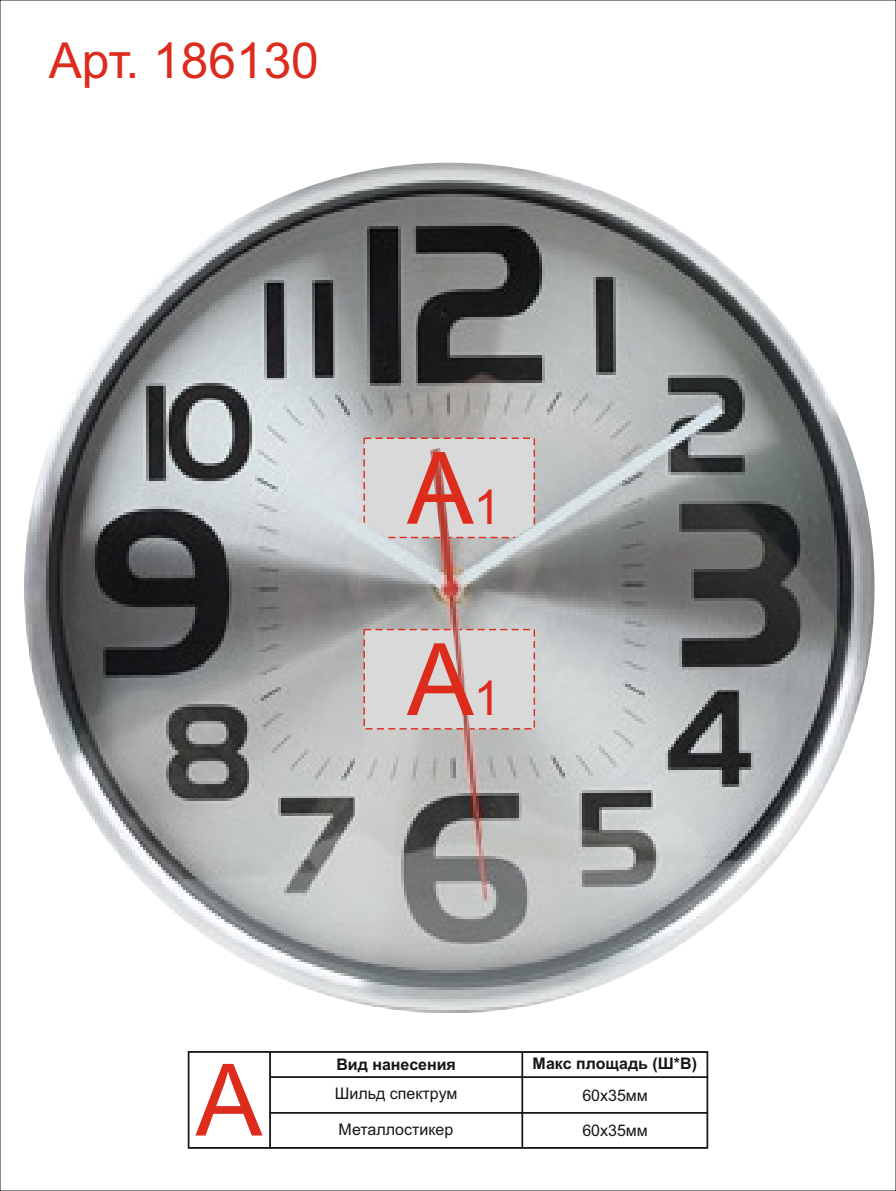
<style>
.page{position:relative;width:896px;height:1191px;background:#fff}
.page>*{position:absolute;margin:0;border:0;box-sizing:border-box;transform-origin:0 0}
.t1{font:100px/191.3px "Arial";color:#dd2b1c}
.t2{font:49.6px "Arial";color:#dd2b1c}
.t3{font:16px "Arial";color:#151616}
.t4{font:700 16px "Arial";color:#151616}
.s1{font-size:48px}
</style>
<div class="page">
<img style="left:24px;top:163px;width:850px;height:850px;border-radius:50%">
<img style="left:277px;top:403px;width:449px;height:499px">
<div style="left:269px;top:1051px;width:254px;height:26px;border:1px solid #151616"></div>
<div style="left:269px;top:1076px;width:254px;height:37px;border:1px solid #151616"></div>
<div style="left:269px;top:1112px;width:254px;height:36px;border:1px solid #151616"></div>
<div style="left:522px;top:1076px;width:186px;height:37px;border:1px solid #151616"></div>
<div style="left:522px;top:1051px;width:186px;height:27px;border:1px solid #151616"></div>
<div style="left:522px;top:1112px;width:186px;height:36px;border:1px solid #151616"></div>
<div style="left:188px;top:1051px;width:83px;height:97px;border:1px solid #151616"></div>
<h2 class="t2" style="left:49px;top:42px;width:272px">Арт. 186130</h2>
<h1 class="t1" style="left:407px;top:402px;width:95px">A<span class="s1">1<br></span>A<span class="s1">1</span></h1>
<h1 class="t1" style="left:196px;top:1014px;width:68px">A</h1>
<p class="t4" style="left:336px;top:1058px;width:121px">Вид нанесения</p>
<p class="t4" style="left:532px;top:1057px;width:166px">Макс площадь (Ш*В)</p>
<p class="t3" style="left:335px;top:1087px;width:124px">Шильд спектрум</p>
<p class="t3" style="left:582px;top:1089px;width:67px">60х35мм</p>
<p class="t3" style="left:582px;top:1124px;width:67px">60х35мм</p>
<p class="t3" style="left:338px;top:1122px;width:116px">Металлостикер</p>
</div>
